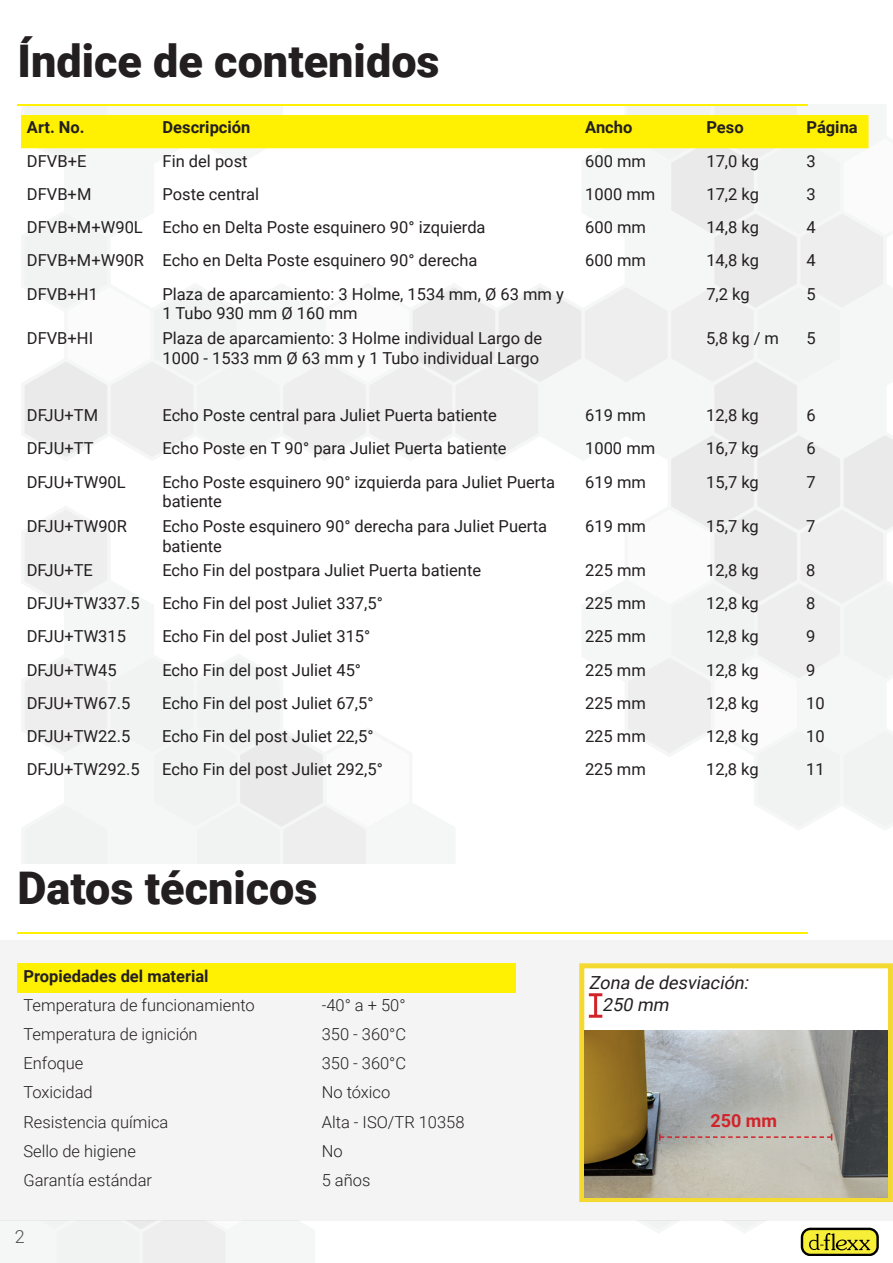
<style>
.page{position:relative;width:893px;height:1263px;background:#fff}
.page>*{position:absolute;margin:0;border:0;box-sizing:border-box;transform-origin:0 0}
.t1{font:900 45px "Roboto";color:#231f20}
.t2{font:italic 18px/21.6px "Roboto";color:#231f20}
.t3{font:700 18px "Roboto";color:#d1232a}
.t4{font:300 18px "Roboto";color:#231f20}
.t5{font:16.5px/19.8px "Roboto";color:#231f20}
.t6{font:300 16.5px "Roboto";color:#231f20}
.t7{font:700 16.5px "Roboto";color:#231f20}
</style>
<div class="page">
<hr style="left:17px;top:104px;width:791px;height:2px;background:#fff101">
<svg style="left:801px;top:1228px;width:78px;height:28px"></svg>
<div style="left:803px;top:1230px;width:73px;height:24px;background:#f7ee38;border-radius:7px"></div>
<svg style="left:809px;top:1233px;width:61px;height:17px"></svg>
<div style="left:0;top:940px;width:893px;height:280px;background:#f4f4f4"></div>
<div style="left:582px;top:966px;width:308px;height:233px;background:#fff"></div>
<div style="left:579px;top:963px;width:314px;height:239px;border:5px solid #f4d930"></div>
<img style="left:585px;top:1031px;width:303px;height:166px">
<div style="left:17px;top:963px;width:499px;height:29px;background:#fff101"></div>
<hr style="left:17px;top:932px;width:791px;height:1px;background:#fff101">
<div style="left:21px;top:115px;width:847px;height:33px;background:#fff101"></div>
<svg style="left:659px;top:1134px;width:173px;height:6px"></svg>
<hr style="left:594px;top:995px;width:3px;height:21px;background:#d1232a">
<svg style="left:589px;top:993px;width:13px;height:3px"></svg>
<svg style="left:589px;top:1015px;width:13px;height:3px"></svg>
<h1 class="t1" style="left:17px;top:30px;width:424px">Índice de contenidos</h1>
<p class="t7" style="left:27px;top:116px;width:59px">Art. No.</p>
<p class="t7" style="left:163px;top:116px;width:89px">Descripción</p>
<p class="t7" style="left:585px;top:116px;width:49px">Ancho</p>
<p class="t7" style="left:706px;top:116px;width:39px">Peso</p>
<p class="t7" style="left:806px;top:116px;width:53px">Página</p>
<p class="t5" style="left:27px;top:150px;width:61px">DFVB+E</p>
<p class="t5" style="left:163px;top:150px;width:87px">Fin del post</p>
<p class="t5" style="left:585px;top:150px;width:62px">600 mm</p>
<p class="t5" style="left:706px;top:150px;width:54px">17,0 kg</p>
<p class="t5" style="left:806px;top:150px;width:11px">3</p>
<p class="t5" style="left:27px;top:183px;width:66px">DFVB+M</p>
<p class="t5" style="left:163px;top:183px;width:98px">Poste central</p>
<p class="t5" style="left:585px;top:183px;width:72px">1000 mm</p>
<p class="t5" style="left:706px;top:183px;width:54px">17,2 kg</p>
<p class="t5" style="left:806px;top:183px;width:11px">3</p>
<p class="t5" style="left:27px;top:217px;width:460px">DFVB+M+W90L Echo en Delta Poste esquinero 90° izquierda</p>
<p class="t5" style="left:585px;top:217px;width:62px">600 mm</p>
<p class="t5" style="left:706px;top:217px;width:54px">14,8 kg</p>
<p class="t5" style="left:806px;top:217px;width:11px">4</p>
<p class="t5" style="left:27px;top:250px;width:452px">DFVB+M+W90R Echo en Delta Poste esquinero 90° derecha</p>
<p class="t5" style="left:585px;top:250px;width:62px">600 mm</p>
<p class="t5" style="left:706px;top:250px;width:54px">14,8 kg</p>
<p class="t5" style="left:806px;top:250px;width:11px">4</p>
<p class="t5" style="left:27px;top:283px;width:73px">DFVB+H1</p>
<p class="t5" style="left:162px;top:283px;width:403px">Plaza de aparcamiento: 3 Holme, 1534 mm, Ø 63 mm y<br>1 Tubo 930 mm Ø 160 mm</p>
<p class="t5" style="left:706px;top:283px;width:45px">7,2 kg</p>
<p class="t5" style="left:806px;top:283px;width:11px">5</p>
<p class="t5" style="left:27px;top:327px;width:68px">DFVB+HI</p>
<p class="t5" style="left:162px;top:327px;width:381px">Plaza de aparcamiento: 3 Holme individual Largo de<br>1000 - 1533 mm Ø 63 mm y 1 Tubo individual Largo</p>
<p class="t5" style="left:706px;top:327px;width:74px">5,8 kg / m</p>
<p class="t5" style="left:806px;top:327px;width:11px">5</p>
<p class="t5" style="left:27px;top:405px;width:73px">DFJU+TM</p>
<p class="t5" style="left:162px;top:405px;width:336px">Echo Poste central para Juliet Puerta batiente</p>
<p class="t5" style="left:585px;top:405px;width:62px">619 mm</p>
<p class="t5" style="left:706px;top:405px;width:54px">12,8 kg</p>
<p class="t5" style="left:806px;top:405px;width:11px">6</p>
<p class="t5" style="left:27px;top:438px;width:68px">DFJU+TT</p>
<p class="t5" style="left:162px;top:438px;width:346px">Echo Poste en T 90° para Juliet Puerta batiente</p>
<p class="t5" style="left:585px;top:438px;width:72px">1000 mm</p>
<p class="t5" style="left:706px;top:438px;width:54px">16,7 kg</p>
<p class="t5" style="left:806px;top:438px;width:11px">6</p>
<p class="t5" style="left:27px;top:471px;width:100px">DFJU+TW90L</p>
<p class="t5" style="left:162px;top:471px;width:394px">Echo Poste esquinero 90° izquierda para Juliet Puerta batiente</p>
<p class="t5" style="left:585px;top:471px;width:62px">619 mm</p>
<p class="t5" style="left:706px;top:471px;width:54px">15,7 kg</p>
<p class="t5" style="left:806px;top:471px;width:11px">7</p>
<p class="t5" style="left:27px;top:515px;width:102px">DFJU+TW90R</p>
<p class="t5" style="left:162px;top:515px;width:386px">Echo Poste esquinero 90° derecha para Juliet Puerta batiente</p>
<p class="t5" style="left:585px;top:515px;width:62px">619 mm</p>
<p class="t5" style="left:706px;top:515px;width:54px">15,7 kg</p>
<p class="t5" style="left:806px;top:515px;width:11px">7</p>
<p class="t5" style="left:27px;top:560px;width:68px">DFJU+TE</p>
<p class="t5" style="left:162px;top:560px;width:320px">Echo Fin del postpara Juliet Puerta batiente</p>
<p class="t5" style="left:585px;top:560px;width:62px">225 mm</p>
<p class="t5" style="left:706px;top:560px;width:54px">12,8 kg</p>
<p class="t5" style="left:806px;top:560px;width:11px">8</p>
<p class="t5" style="left:27px;top:593px;width:115px">DFJU+TW337.5</p>
<p class="t5" style="left:162px;top:593px;width:222px">Echo Fin del post Juliet 337,5°</p>
<p class="t5" style="left:585px;top:593px;width:62px">225 mm</p>
<p class="t5" style="left:706px;top:593px;width:54px">12,8 kg</p>
<p class="t5" style="left:806px;top:593px;width:11px">8</p>
<p class="t5" style="left:27px;top:626px;width:101px">DFJU+TW315</p>
<p class="t5" style="left:162px;top:626px;width:210px">Echo Fin del post Juliet 315°</p>
<p class="t5" style="left:585px;top:626px;width:62px">225 mm</p>
<p class="t5" style="left:706px;top:626px;width:54px">12,8 kg</p>
<p class="t5" style="left:806px;top:626px;width:11px">9</p>
<p class="t5" style="left:27px;top:659px;width:92px">DFJU+TW45</p>
<p class="t5" style="left:162px;top:659px;width:200px">Echo Fin del post Juliet 45°</p>
<p class="t5" style="left:585px;top:659px;width:62px">225 mm</p>
<p class="t5" style="left:706px;top:659px;width:54px">12,8 kg</p>
<p class="t5" style="left:806px;top:659px;width:11px">9</p>
<p class="t5" style="left:27px;top:692px;width:105px">DFJU+TW67.5</p>
<p class="t5" style="left:162px;top:692px;width:213px">Echo Fin del post Juliet 67,5°</p>
<p class="t5" style="left:585px;top:692px;width:62px">225 mm</p>
<p class="t5" style="left:706px;top:692px;width:54px">12,8 kg</p>
<p class="t5" style="left:806px;top:692px;width:20px">10</p>
<p class="t5" style="left:27px;top:726px;width:105px">DFJU+TW22.5</p>
<p class="t5" style="left:162px;top:726px;width:213px">Echo Fin del post Juliet 22,5°</p>
<p class="t5" style="left:585px;top:726px;width:62px">225 mm</p>
<p class="t5" style="left:706px;top:726px;width:54px">12,8 kg</p>
<p class="t5" style="left:806px;top:726px;width:20px">10</p>
<p class="t5" style="left:27px;top:759px;width:115px">DFJU+TW292.5</p>
<p class="t5" style="left:162px;top:759px;width:222px">Echo Fin del post Juliet 292,5°</p>
<p class="t5" style="left:585px;top:759px;width:62px">225 mm</p>
<p class="t5" style="left:706px;top:759px;width:54px">12,8 kg</p>
<p class="t5" style="left:806px;top:759px;width:20px">11</p>
<h1 class="t1" style="left:17px;top:857px;width:302px">Datos técnicos</h1>
<p class="t7" style="left:23px;top:964px;width:187px">Propiedades del material</p>
<p class="t6" style="left:23px;top:993px;width:233px">Temperatura de funcionamiento</p>
<p class="t6" style="left:322px;top:993px;width:85px">-40° a + 50°</p>
<p class="t6" style="left:23px;top:1022px;width:176px">Temperatura de ignición</p>
<p class="t6" style="left:322px;top:1022px;width:86px">350 - 360°C</p>
<p class="t6" style="left:23px;top:1052px;width:61px">Enfoque</p>
<p class="t6" style="left:322px;top:1052px;width:86px">350 - 360°C</p>
<p class="t6" style="left:23px;top:1081px;width:71px">Toxicidad</p>
<p class="t6" style="left:322px;top:1081px;width:70px">No tóxico</p>
<p class="t6" style="left:23px;top:1110px;width:146px">Resistencia química</p>
<p class="t6" style="left:322px;top:1110px;width:144px">Alta - ISO/TR 10358</p>
<p class="t6" style="left:23px;top:1139px;width:114px">Sello de higiene</p>
<p class="t6" style="left:322px;top:1139px;width:22px">No</p>
<p class="t6" style="left:23px;top:1168px;width:130px">Garantía estándar</p>
<p class="t6" style="left:322px;top:1168px;width:50px">5 años</p>
<p class="t4" style="left:15px;top:1224px;width:11px">2</p>
<p class="t2" style="left:602px;top:971px;width:152px;text-indent:-13px">Zona de desviación:<br>250 mm</p>
<p class="t3" style="left:710px;top:1108px;width:68px">250 mm</p>
</div>
